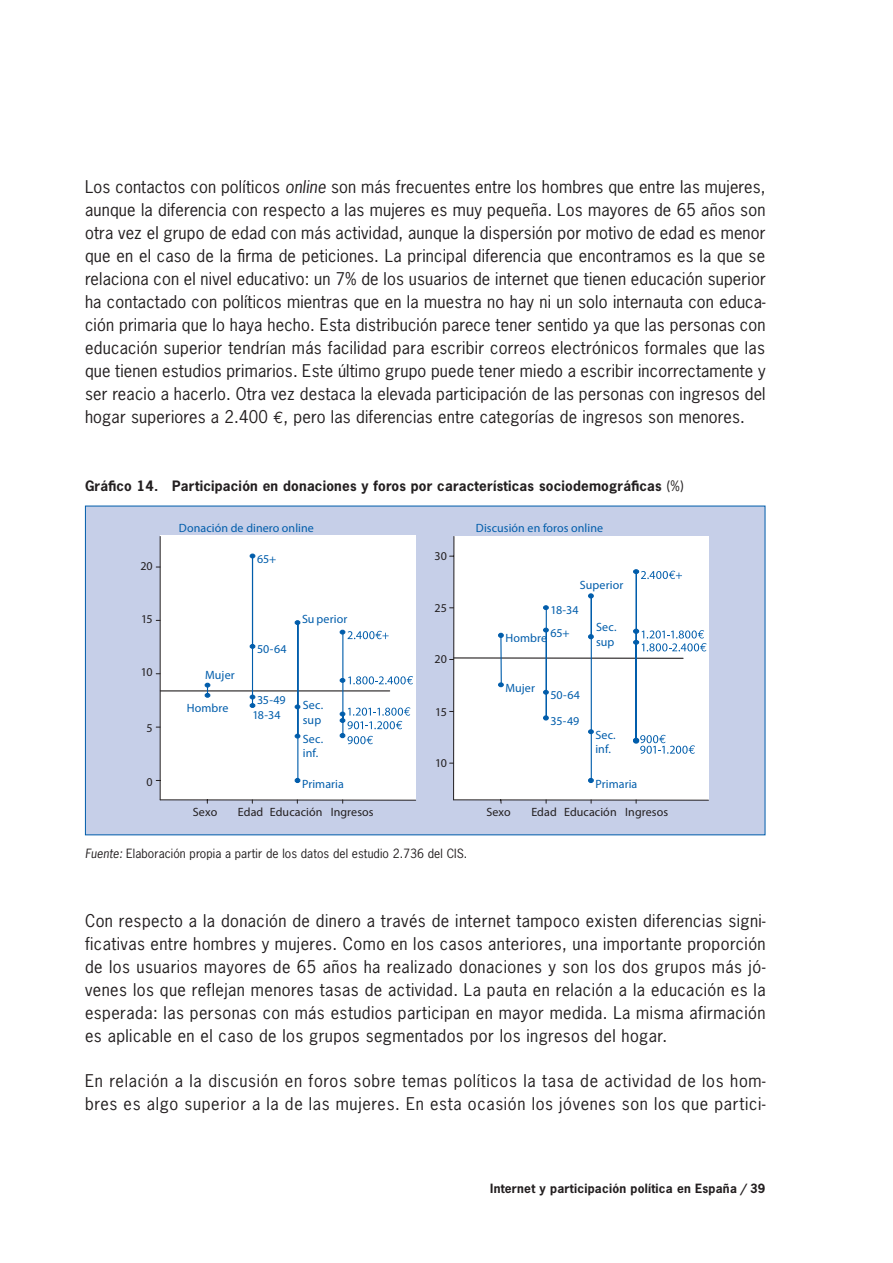
<style>
.page{position:relative;width:893px;height:1263px;background:#fff}
.page>*{position:absolute;margin:0;border:0;box-sizing:border-box;transform-origin:0 0}
.TEXTO{font:16.5px/23px "News Gothic";letter-spacing:.025em;color:#231f20;text-align:justify}
.TITULOCUADRO{font:700 13.5px "News Gothic";letter-spacing:.015em;color:#231f20}
.t1{font:12px/14.4px "M Arial";letter-spacing:.01em;color:#015dab}
.t2{font:12px "M Arial";letter-spacing:.005em;color:#231f20}
.FUENTES{font:12px "News Gothic";letter-spacing:.005em;color:#231f20}
.t3{font:700 12px "News Gothic";letter-spacing:.02em;color:#231f20}
.s1{font-style:italic}
.s2{font-family:"Euro Mono"}
.s3{font-weight:400}
</style>
<div class="page">
<div style="left:85px;top:506px;width:680px;height:329px;background:#c6cfe8"></div>
<div style="left:160px;top:535px;width:255px;height:265px;background:#fff"></div>
<hr style="left:160px;top:690px;width:230px;height:1px;background:#231f20">
<hr style="left:342px;top:632px;width:1px;height:104px;background:#015dab">
<hr style="left:297px;top:623px;width:1px;height:158px;background:#015dab">
<hr style="left:252px;top:556px;width:1px;height:149px;background:#015dab">
<svg style="left:340px;top:630px;width:49px;height:9px"></svg>
<svg style="left:340px;top:676px;width:73px;height:8px"></svg>
<svg style="left:340px;top:707px;width:70px;height:37px"></svg>
<svg style="left:295px;top:778px;width:5px;height:5px"></svg>
<svg style="left:295px;top:704px;width:5px;height:5px"></svg>
<svg style="left:295px;top:620px;width:5px;height:5px"></svg>
<svg style="left:295px;top:734px;width:5px;height:4px"></svg>
<svg style="left:250px;top:695px;width:5px;height:13px"></svg>
<svg style="left:250px;top:553px;width:5px;height:5px"></svg>
<svg style="left:250px;top:644px;width:5px;height:5px"></svg>
<svg style="left:205px;top:683px;width:5px;height:15px"></svg>
<hr style="left:160px;top:536px;width:1px;height:264px;background:#231f20">
<hr style="left:160px;top:799px;width:256px;height:1px;background:#231f20">
<div style="left:454px;top:536px;width:254px;height:264px;background:#fff"></div>
<hr style="left:454px;top:657px;width:229px;height:2px;background:#231f20">
<hr style="left:636px;top:572px;width:1px;height:169px;background:#015dab">
<hr style="left:591px;top:596px;width:1px;height:185px;background:#015dab">
<hr style="left:546px;top:608px;width:1px;height:110px;background:#015dab">
<hr style="left:500px;top:635px;width:2px;height:50px;background:#015dab">
<svg style="left:633px;top:569px;width:49px;height:10px"></svg>
<svg style="left:633px;top:735px;width:62px;height:19px"></svg>
<svg style="left:633px;top:629px;width:73px;height:22px"></svg>
<svg style="left:588px;top:778px;width:6px;height:5px"></svg>
<svg style="left:588px;top:729px;width:6px;height:5px"></svg>
<svg style="left:588px;top:593px;width:6px;height:5px"></svg>
<svg style="left:588px;top:634px;width:6px;height:5px"></svg>
<svg style="left:543px;top:605px;width:6px;height:5px"></svg>
<svg style="left:543px;top:715px;width:6px;height:5px"></svg>
<svg style="left:543px;top:690px;width:6px;height:5px"></svg>
<svg style="left:543px;top:628px;width:6px;height:4px"></svg>
<svg style="left:498px;top:633px;width:6px;height:5px"></svg>
<svg style="left:498px;top:682px;width:6px;height:5px"></svg>
<hr style="left:453px;top:536px;width:1px;height:264px;background:#231f20">
<hr style="left:454px;top:799px;width:254px;height:1px;background:#231f20">
<p class="TEXTO" style="left:85px;top:176px;width:682px">Los contactos con políticos <span class="s1">online</span> son más frecuentes entre los hombres que entre las mujeres, aunque la diferencia con respecto a las mujeres es muy pequeña. Los mayores de 65 años son otra vez el grupo de edad con más actividad, aunque la dispersión por motivo de edad es menor que en el caso de la firma de peticiones. La principal diferencia que encontramos es la que se relaciona con el nivel educativo: un 7% de los usuarios de internet que tienen educación superior ha contactado con políticos mientras que en la muestra no hay ni un solo internauta con educa&shy;ción primaria que lo haya hecho. Esta distribución parece tener sentido ya que las personas con educación superior tendrían más facilidad para escribir correos electrónicos formales que las que tienen estudios primarios. Este último grupo puede tener miedo a escribir incorrectamente y ser reacio a hacerlo. Otra vez destaca la elevada participación de las personas con ingresos del hogar superiores a 2.400 <span class="s2">€</span>, pero las diferencias entre categorías de ingresos son menores.</p>
<p class="TITULOCUADRO" style="left:85px;top:477px;width:600px">Gráfico 14. Participación en donaciones y foros por características sociodemográficas <span class="s3">(%)</span></p>
<p class="t2" style="left:140px;top:558px;width:14px">20</p>
<p class="t2" style="left:141px;top:612px;width:13px">15</p>
<p class="t2" style="left:141px;top:665px;width:13px">10</p>
<p class="t2" style="left:147px;top:721px;width:8px">5</p>
<p class="t2" style="left:147px;top:774px;width:8px">0</p>
<p class="t1" style="left:179px;top:521px;width:137px">Donación de dinero <span class="s1">online</span></p>
<p class="t1" style="left:257px;top:551px;width:21px">65+</p>
<p class="t1" style="left:205px;top:667px;width:31px">Mujer</p>
<p class="t1" style="left:187px;top:700px;width:43px">Hombre</p>
<p class="t1" style="left:257px;top:642px;width:31px">50-64</p>
<p class="t1" style="left:302px;top:611px;width:47px">Su perior</p>
<p class="t1" style="left:257px;top:693px;width:30px">35-49</p>
<p class="t1" style="left:252px;top:708px;width:30px">18-34</p>
<p class="t1" style="left:303px;top:698px;width:22px">Sec. sup</p>
<p class="t1" style="left:303px;top:732px;width:22px">Sec. inf.</p>
<p class="t1" style="left:302px;top:776px;width:43px">Primaria</p>
<p class="t2" style="left:193px;top:804px;width:26px">Sexo</p>
<p class="t2" style="left:238px;top:804px;width:137px">Edad Educación Ingresos</p>
<p class="t2" style="left:435px;top:549px;width:14px">30</p>
<p class="t2" style="left:434px;top:601px;width:14px">25</p>
<p class="t2" style="left:435px;top:652px;width:14px">20</p>
<p class="t2" style="left:435px;top:704px;width:13px">15</p>
<p class="t2" style="left:435px;top:756px;width:13px">10</p>
<p class="t1" style="left:476px;top:521px;width:129px">Discusión en foros <span class="s1">online</span></p>
<p class="t1" style="left:580px;top:578px;width:45px">Superior</p>
<p class="t1" style="left:596px;top:620px;width:22px">Sec. sup</p>
<p class="t1" style="left:550px;top:603px;width:30px">18-34</p>
<p class="t1" style="left:550px;top:626px;width:21px">65+</p>
<p class="t1" style="left:505px;top:631px;width:43px">Hombre</p>
<p class="t1" style="left:505px;top:680px;width:31px">Mujer</p>
<p class="t1" style="left:550px;top:688px;width:31px">50-64</p>
<p class="t1" style="left:550px;top:714px;width:30px">35-49</p>
<p class="t1" style="left:595px;top:727px;width:22px">Sec. inf.</p>
<p class="t1" style="left:595px;top:776px;width:43px">Primaria</p>
<p class="t2" style="left:486px;top:804px;width:26px">Sexo</p>
<p class="t2" style="left:531px;top:804px;width:138px">Edad Educación Ingresos</p>
<p class="FUENTES" style="left:85px;top:846px;width:384px"><span class="s1">Fuente:</span> Elaboración propia a partir de los datos del estudio 2.736 del CIS.</p>
<p class="TEXTO" style="left:85px;top:909px;width:682px">Con respecto a la donación de dinero a través de internet tampoco existen diferencias signi&shy;ficativas entre hombres y mujeres. Como en los casos anteriores, una importante proporción de los usuarios mayores de 65 años ha realizado donaciones y son los dos grupos más jó&shy;venes los que reflejan menores tasas de actividad. La pauta en relación a la educación es la esperada: las personas con más estudios participan en mayor medida. La misma afirmación es aplicable en el caso de los grupos segmentados por los ingresos del hogar.</p>
<p class="TEXTO" style="left:85px;top:1069px;width:682px">En relación a la discusión en foros sobre temas políticos la tasa de actividad de los hom&shy;bres es algo superior a la de las mujeres. En esta ocasión los jóvenes son los que partici-</p>
<p class="t3" style="left:490px;top:1180px;width:277px">Internet y participación política en España / 39</p>
</div>
